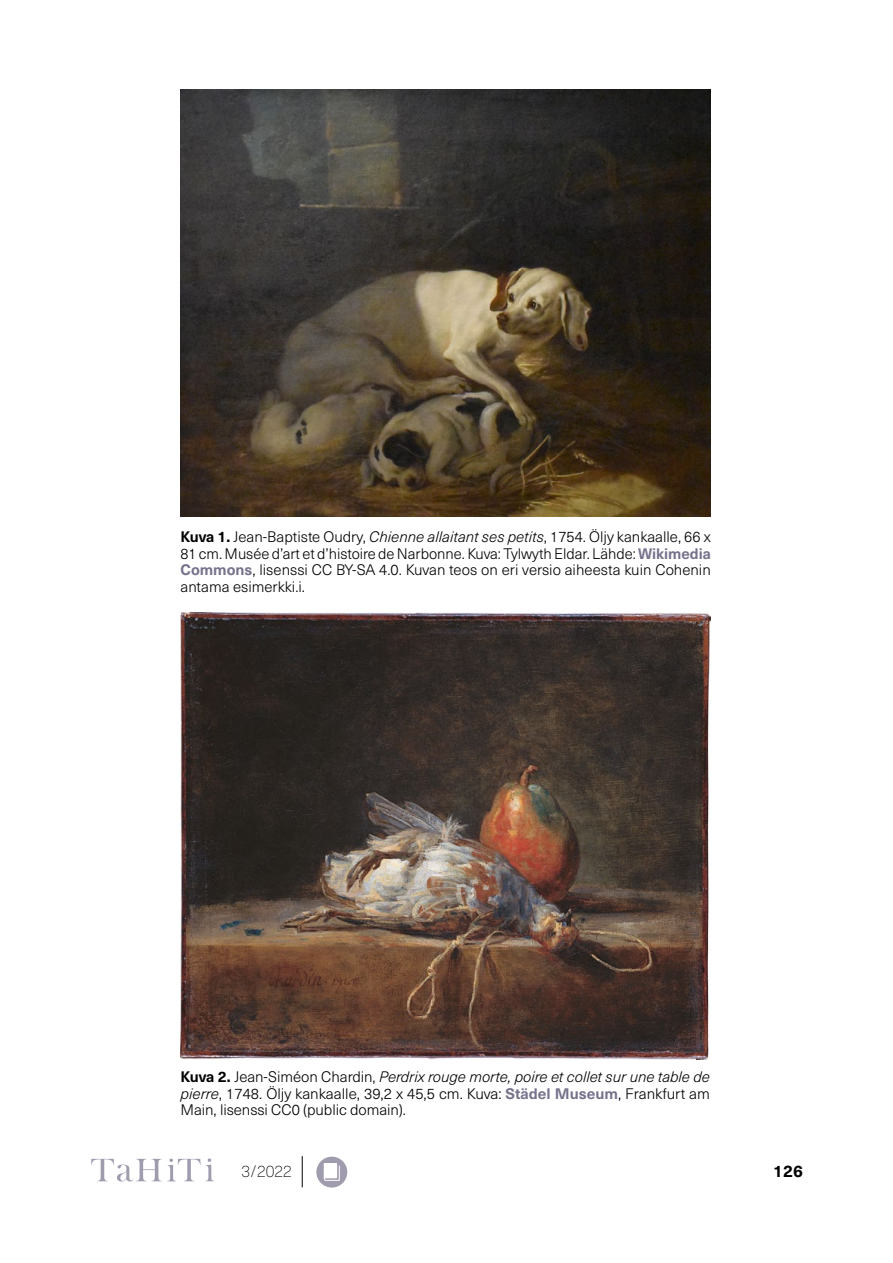
<style>
.page{position:relative;width:893px;height:1263px;background:#fff}
.page>*{position:absolute;margin:0;border:0;box-sizing:border-box;transform-origin:0 0}
.t1{font:100 16.5px "Neue Haas Unica W1 G";color:#000}
.t2{font:700 16.5px "Neue Haas Unica W1 G";color:#000}
.kuvateksti{font:300 15px/16.5px "Neue Haas Unica W1 G";color:#000;text-align:justify}
.s1{font-weight:700}
.s2{font-style:italic}
.s3{font-weight:700;color:#77728c}
</style>
<div class="page">
<hr style="left:302px;top:1156px;width:1px;height:31px;background:#000">
<div style="left:316px;top:1157px;width:31px;height:31px;background:#a09cae;border-radius:50%"></div>
<div style="left:324px;top:1163px;width:13px;height:15px;border:1px solid #fff"></div>
<svg style="left:323px;top:1165px;width:17px;height:16px"></svg>
<svg style="left:91px;top:1158px;width:123px;height:23px"></svg>
<img style="left:180px;top:90px;width:530px;height:426px">
<img style="left:180px;top:612px;width:530px;height:448px">
<p class="kuvateksti" style="left:180px;top:528px;width:532px"><span class="s1">Kuva 1.</span> Jean-Baptiste Oudry, <span class="s2">Chienne allaitant ses petits</span>, 1754. Öljy kankaalle, 66 x 81 cm. Musée d’art et d’histoire de Narbonne. Kuva: Tylwyth Eldar. Lähde: <span class="s3">Wikimedia Commons</span>, lisenssi CC BY-SA 4.0. Kuvan teos on eri versio aiheesta kuin Cohenin antama esimerkki.i.</p>
<p class="kuvateksti" style="left:180px;top:1068px;width:531px"><span class="s1">Kuva 2.</span> Jean-Siméon Chardin, <span class="s2">Perdrix rouge morte, poire et collet sur une table de pierre</span>, 1748. Öljy kankaalle, 39,2 x 45,5 cm. Kuva: <span class="s3">Städel Museum</span>, Frankfurt am Main, lisenssi CC0 (public domain).</p>
<p class="t1" style="left:241px;top:1160px;width:52px">3/2022</p>
<p class="t2" style="left:773px;top:1159px;width:31px">126</p>
</div>
